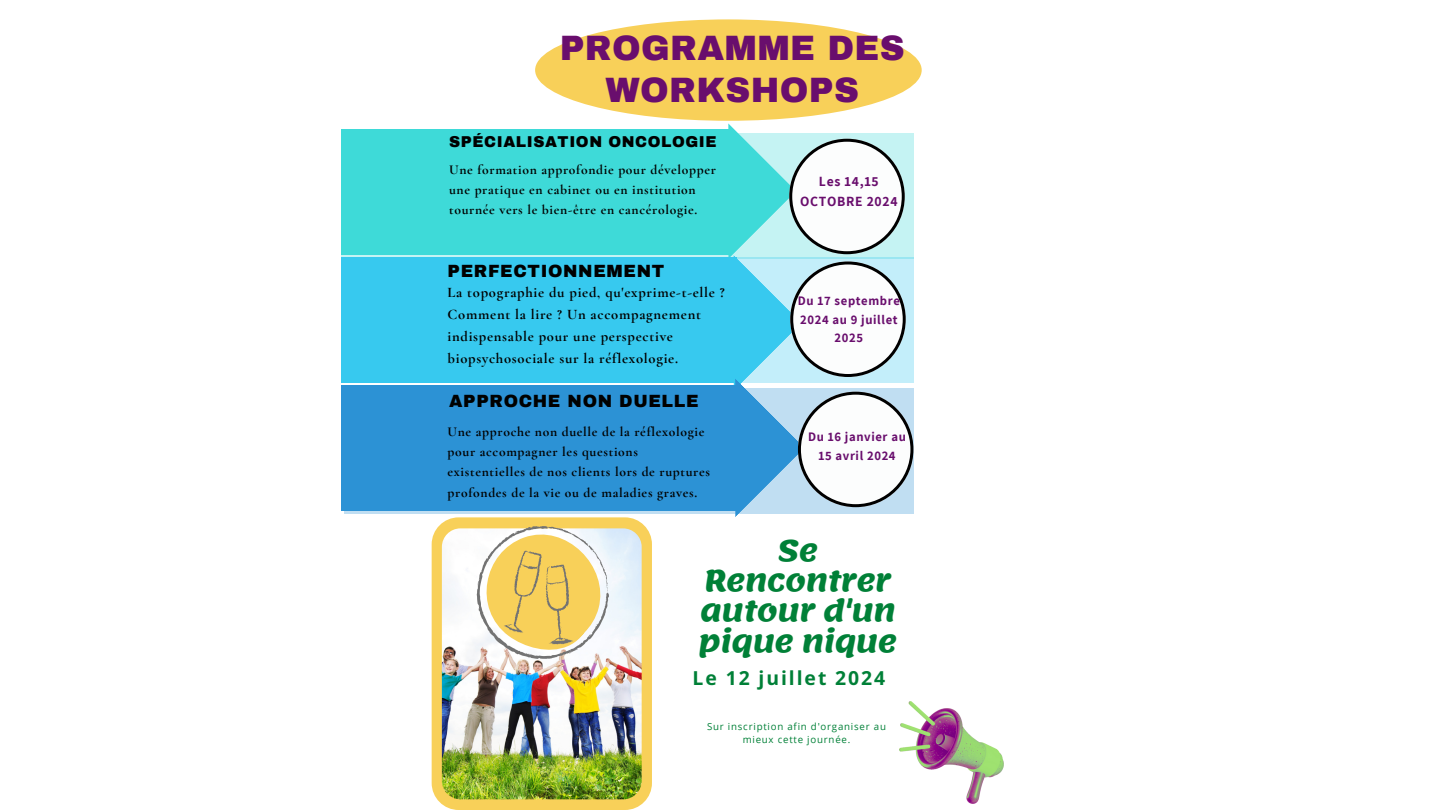
<style>
.page{position:relative;width:1440px;height:810px;background:#fff}
.page>*{position:absolute;margin:0;border:0;box-sizing:border-box;transform-origin:0 0}
.t1{font:900 34.5px/41.9px "Archivo";letter-spacing:.01em;color:#690e6d;text-align:center}
.t2{font:700 29.3px/30.3px "Lemonada";letter-spacing:-.015em;color:#008037;text-align:center}
.t3{font:700 19.4px "Open Sans Hebrew";letter-spacing:.1em;color:#008037}
.t4{font:900 17.3px "Archivo";letter-spacing:.04em;color:#000}
.t5{font:900 15.4px "Archivo";letter-spacing:.04em;color:#000}
.t6{font:700 14.6px/21.8px "Cormorant Garamond";letter-spacing:.05em;color:#000}
.t7{font:700 13.7px/20.2px "Assistant";letter-spacing:.05em;color:#690e6d;text-align:center}
.t8{font:700 13.6px/20.2px "Cormorant Garamond";letter-spacing:.05em;color:#000}
.t9{font:700 12.7px/18.8px "Assistant";letter-spacing:.05em;color:#690e6d;text-align:center}
.t10{font:9.7px/13px "Open Sans";letter-spacing:.08em;color:#008037;text-align:center}
</style>
<div class="page">
<div style="left:342px;top:129px;width:390px;height:126px;background:#3edad8"></div>
<div style="left:342px;top:257px;width:395px;height:126px;background:#37c9ef"></div>
<div style="left:342px;top:385px;width:396px;height:126px;background:#2c92d5"></div>
<div style="left:535px;top:19px;width:387px;height:102px;background:#f8d059;border-radius:50%"></div>
<svg style="left:728px;top:123px;width:185px;height:394px"></svg>
<img style="left:900px;top:702px;width:104px;height:101px">
<div style="left:432px;top:517px;width:220px;height:293px;background:#f8d059;border-radius:27px"></div>
<img style="left:438px;top:525px;width:207px;height:278px">
<svg style="left:477px;top:526px;width:132px;height:133px"></svg>
<p class="t1" style="left:560px;top:28px;width:346px">PROGRAMME DES<br>WORKSHOPS</p>
<h5 class="t5" style="left:449px;top:134px;width:269px">SPÉCIALISATION ONCOLOGIE</h5>
<p class="t8" style="left:449px;top:159px;width:268px">Une formation approfondie pour développer une pratique en cabinet ou en institution tournée vers le bien-être en cancérologie.</p>
<h3 class="t4" style="left:448px;top:261px;width:218px">PERFECTIONNEMENT</h3>
<p class="t6" style="left:448px;top:282px;width:279px">La topographie du pied, qu'exprime-t-elle ?<br>Comment la lire ? Un accompagnement indispensable pour une perspective biopsychosociale sur la réflexologie.</p>
<p class="t4" style="left:449px;top:392px;width:251px">APPROCHE NON DUELLE</p>
<h4 class="t7" style="left:800px;top:170px;width:99px">Les 14,15<br>OCTOBRE 2024</h4>
<h3 class="t9" style="left:798px;top:291px;width:104px">Du 17 septembre<br>2024 au 9 juillet<br>2025</h3>
<p class="t8" style="left:448px;top:422px;width:264px">Une approche non duelle de la réflexologie pour accompagner les questions existentielles de nos clients lors de ruptures profondes de la vie ou de maladies graves.</p>
<p class="t9" style="left:808px;top:427px;width:99px">Du 16 janvier au<br>15 avril 2024</p>
<h2 class="t2" style="left:699px;top:535px;width:200px">Se<br>Rencontrer autour d'un pique nique</h2>
<h3 class="t3" style="left:693px;top:664px;width:194px">Le 12 juillet 2024</h3>
<p class="t10" style="left:707px;top:719px;width:180px">Sur inscription afin d'organiser au mieux cette journée.</p>
</div>
